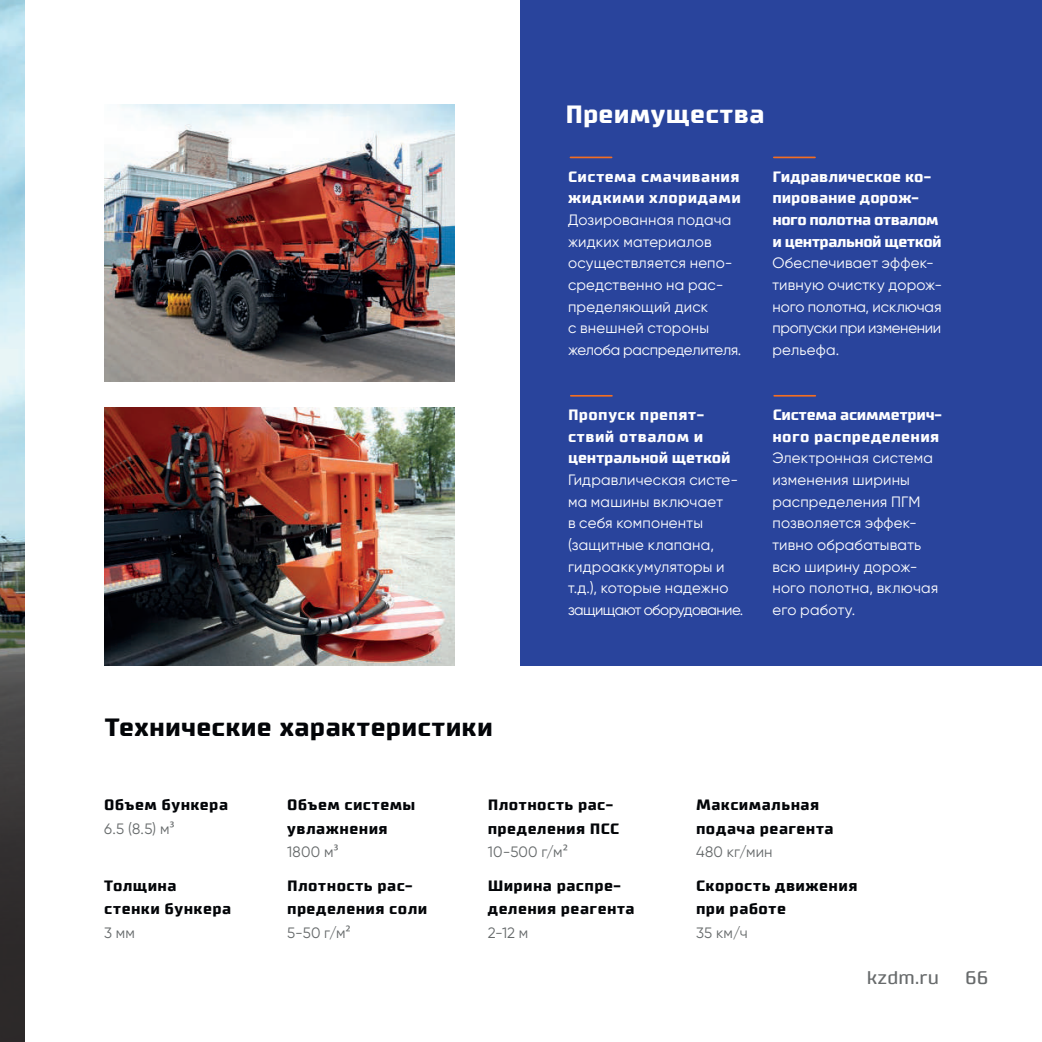
<style>
.page{position:relative;width:1042px;height:1042px;background:#fff}
.page>*{position:absolute;margin:0;border:0;box-sizing:border-box;transform-origin:0 0}
.t1{font:700 25.03px "Supermolot";letter-spacing:.01em;color:#030508}
.t2{font:700 25.03px "Supermolot";letter-spacing:.01em;color:#fff}
.t3{font:18.38px "Supermolot";letter-spacing:.02em;color:#676a6b}
.t4{font:15.05px/21.7px "Gilroy";letter-spacing:.01em;color:#fff}
.t5{font:700 15.05px/23.3px "Supermolot";letter-spacing:.025em;color:#030508}
.t6{font:700 15.05px/21.7px "Supermolot";letter-spacing:.005em;color:#fff}
.t7{font:700 15.05px/21.7px "Supermolot";letter-spacing:-.02em;color:#fff}
.t8{font:15.05px "Gilroy";letter-spacing:.01em;color:#666a6b}
.t9{font:700 15.05px/21.7px "Supermolot";letter-spacing:.025em;color:#fff}
.s1{font-family:"Myriad Pro"}
</style>
<div class="page">
<img style="left:0;top:0;width:25px;height:560px">
<svg style="left:0;top:560px;width:25px;height:482px;background:#403d3b"></svg>
<div style="left:521px;top:0;width:521px;height:665px;background:#29449c"></div>
<img style="left:105px;top:105px;width:350px;height:276px">
<img style="left:105px;top:408px;width:350px;height:257px">
<hr style="left:570px;top:157px;width:41px;height:1px;background:#f36e21">
<hr style="left:571px;top:395px;width:41px;height:2px;background:#f36e21">
<hr style="left:774px;top:157px;width:41px;height:1px;background:#f36e21">
<hr style="left:774px;top:395px;width:41px;height:2px;background:#f36e21">
<h1 class="t1" style="left:105px;top:712px;width:389px">Технические характеристики</h1>
<h1 class="t2" style="left:565px;top:98px;width:201px">Преимущества</h1>
<p class="t9" style="left:568px;top:166px;width:174px">Система смачивания жидкими хлоридами</p>
<p class="t4" style="left:568px;top:209px;width:175px">Дозированная подача жидких материалов осуществляется непо&shy;средственно на рас&shy;пределяющий диск<br>с внешней стороны желоба распределителя.</p>
<p class="t7" style="left:772px;top:166px;width:171px">Гидравлическое ко&shy;пирование дорож&shy;ного полотна отвалом и центральной щеткой</p>
<p class="t4" style="left:772px;top:252px;width:171px">Обеспечивает эффек&shy;тивную очистку дорож&shy;ного полотна, исключая пропуски при изменении рельефа.</p>
<p class="t6" style="left:568px;top:404px;width:164px">Пропуск препят&shy;ствий отвалом и центральной щеткой</p>
<p class="t4" style="left:568px;top:469px;width:177px">Гидравлическая систе&shy;ма машины включает<br>в себя компоненты (защитные клапана, гидроаккумуляторы и т.д.), которые надежно защищают оборудование.</p>
<p class="t6" style="left:772px;top:404px;width:171px">Система асимметрич&shy;ного распределения</p>
<p class="t4" style="left:772px;top:447px;width:167px">Электронная система изменения ширины распределения ПГМ позволяется эффек&shy;тивно обрабатывать всю ширину дорож&shy;ного полотна, включая его работу.</p>
<p class="t5" style="left:104px;top:793px;width:125px">Объем бункера</p>
<p class="t8" style="left:104px;top:819px;width:72px">6.5 (8.5) м<span class="s1">³</span></p>
<p class="t5" style="left:104px;top:874px;width:129px">Толщина стенки бункера</p>
<p class="t8" style="left:104px;top:923px;width:32px">3 мм</p>
<p class="t5" style="left:287px;top:793px;width:130px">Объем системы увлажнения</p>
<p class="t8" style="left:287px;top:842px;width:53px">1800 м<span class="s1">³</span></p>
<p class="t5" style="left:287px;top:874px;width:142px">Плотность рас&shy;пределения соли</p>
<p class="t8" style="left:287px;top:923px;width:65px">5-50 г/м<span class="s1">²</span></p>
<p class="t5" style="left:488px;top:793px;width:133px">Плотность рас&shy;пределения ПСС</p>
<p class="t8" style="left:488px;top:842px;width:81px">10-500 г/м<span class="s1">²</span></p>
<p class="t5" style="left:488px;top:874px;width:148px">Ширина распре&shy;деления реагента</p>
<p class="t8" style="left:488px;top:923px;width:42px">2-12 м</p>
<p class="t5" style="left:696px;top:793px;width:139px">Максимальная подача реагента</p>
<p class="t8" style="left:696px;top:842px;width:78px">480 кг/мин</p>
<p class="t5" style="left:696px;top:874px;width:163px">Скорость движения при работе</p>
<p class="t8" style="left:696px;top:923px;width:53px">35 км/ч</p>
<p class="t3" style="left:867px;top:966px;width:74px">kzdm.ru</p>
<p class="t3" style="left:965px;top:966px;width:25px">66</p>
</div>
